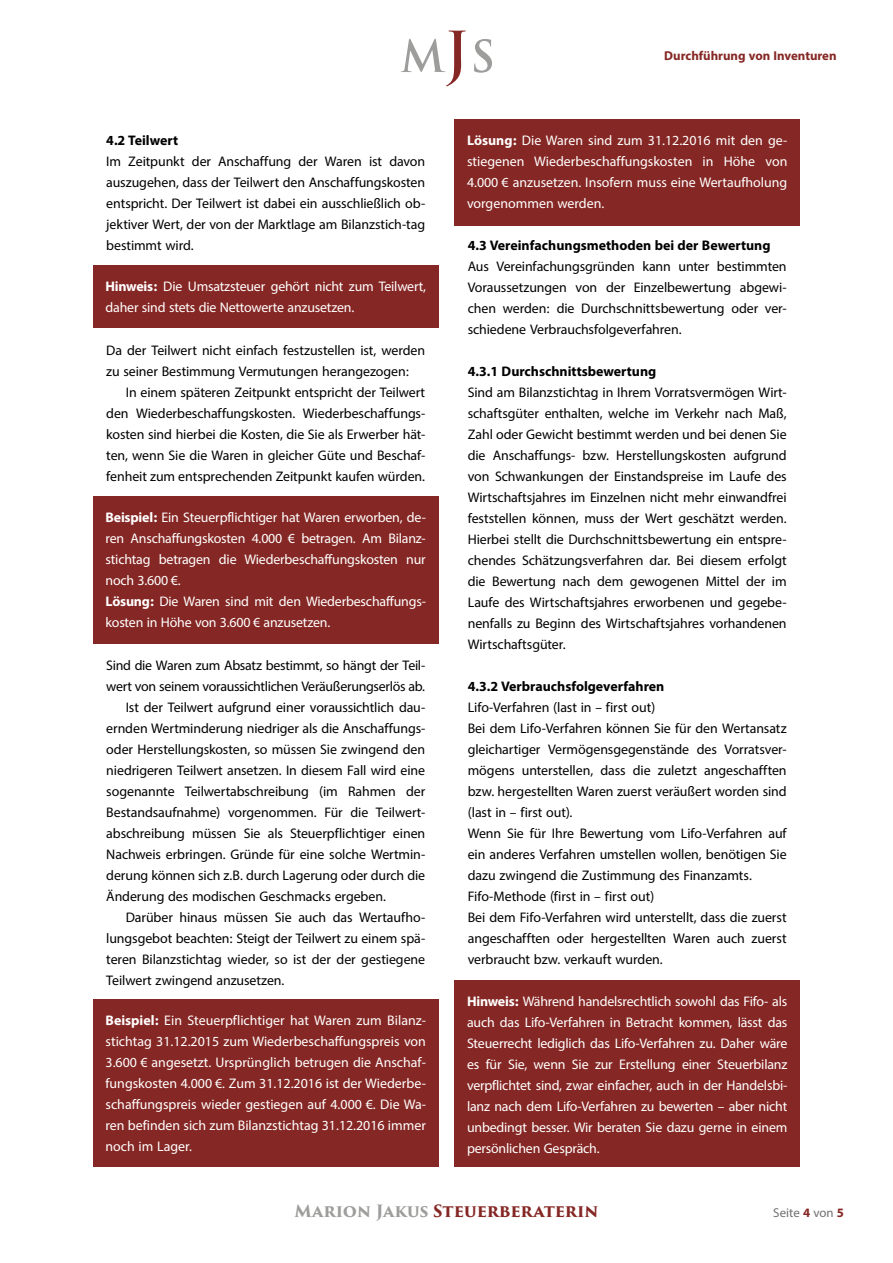
<style>
.page{position:relative;width:893px;height:1263px;background:#fff}
.page>*{position:absolute;margin:0;border:0;box-sizing:border-box;transform-origin:0 0}
.t1{font:19.5px/21px "Myriad Arabic";letter-spacing:-.005em;color:#000;text-align:justify}
.t2{font:19.5px/21px "Myriad Arabic";letter-spacing:-.01em;color:#fff;text-align:justify}
.t3{font:700 19.5px "Myriad Arabic";color:#000}
.t4{font:700 18px "Myriad Arabic";color:#852724}
.t5{font:18px "Myriad Arabic";color:#706f6f}
.t6{font:700 16.5px "Trajan Pro 3";letter-spacing:-.01em;color:#852724}
.s1{font-weight:700}
.s2{color:#9d9d9c}
.s3{font-weight:700;color:#852724}
</style>
<div class="page">
<svg style="left:401px;top:31px;width:65px;height:55px"></svg>
<svg style="left:474px;top:39px;width:18px;height:34px"></svg>
<div style="left:93px;top:265px;width:346px;height:62px;background:#852724"></div>
<div style="left:93px;top:496px;width:346px;height:148px;background:#852724"></div>
<div style="left:454px;top:980px;width:346px;height:186px;background:#852724"></div>
<div style="left:454px;top:119px;width:346px;height:106px;background:#852724"></div>
<div style="left:93px;top:999px;width:346px;height:167px;background:#852724"></div>
<p class="t3" style="left:106px;top:127px;width:73px">4.2 Teilwert</p>
<p class="t1" style="left:106px;top:151px;width:320px">Im Zeitpunkt der Anschaffung der Waren ist davon auszugehen, dass der Teilwert den Anschaffungskosten entspricht. Der Teilwert ist dabei ein ausschließlich ob&shy;jektiver Wert, der von der Marktlage am Bilanzstich-tag bestimmt wird.</p>
<p class="t2" style="left:106px;top:276px;width:322px"><span class="s1">Hinweis:</span> Die Umsatzsteuer gehört nicht zum Teilwert, daher sind stets die Nettowerte anzusetzen.</p>
<p class="t1" style="left:106px;top:340px;width:320px">Da der Teilwert nicht einfach festzustellen ist, werden</p>
<p class="t1" style="left:106px;top:361px;width:305px">zu seiner Bestimmung Vermutungen herangezogen:</p>
<p class="t1" style="left:126px;top:382px;width:301px">In einem späteren Zeitpunkt entspricht der Teilwert</p>
<p class="t1" style="left:106px;top:403px;width:320px">den Wiederbeschaffungskosten. Wiederbeschaffungs-</p>
<p class="t1" style="left:106px;top:424px;width:320px">kosten sind hierbei die Kosten, die Sie als Erwerber hät-</p>
<p class="t1" style="left:106px;top:445px;width:320px">ten, wenn Sie die Waren in gleicher Güte und Beschaf-</p>
<p class="t1" style="left:106px;top:466px;width:320px">fenheit zum entsprechenden Zeitpunkt kaufen würden.</p>
<p class="t2" style="left:106px;top:507px;width:322px;text-align:left"><span class="s1">Beispiel:</span> Ein Steuerpflichtiger hat Waren erworben, de&shy;ren Anschaffungskosten 4.000 € betragen. Am Bilanz&shy;stichtag betragen die Wiederbeschaffungskosten nur noch 3.600 €.<br><span class="s1">Lösung:</span> Die Waren sind mit den Wiederbeschaffungs&shy;kosten in Höhe von 3.600 € anzusetzen.</p>
<p class="t1" style="left:106px;top:655px;width:320px">Sind die Waren zum Absatz bestimmt, so hängt der Teil-</p>
<p class="t1" style="left:106px;top:676px;width:320px">wert von seinem voraussichtlichen Veräußerungserlös ab.</p>
<p class="t1" style="left:126px;top:697px;width:301px">Ist der Teilwert aufgrund einer voraussichtlich dau-</p>
<p class="t1" style="left:106px;top:718px;width:320px">ernden Wertminderung niedriger als die Anschaffungs-</p>
<p class="t1" style="left:106px;top:739px;width:320px">oder Herstellungskosten, so müssen Sie zwingend den</p>
<p class="t1" style="left:106px;top:760px;width:320px">niedrigeren Teilwert ansetzen. In diesem Fall wird eine</p>
<p class="t1" style="left:106px;top:781px;width:320px">sogenannte Teilwertabschreibung (im Rahmen der</p>
<p class="t1" style="left:106px;top:802px;width:320px">Bestandsaufnahme) vorgenommen. Für die Teilwert-</p>
<p class="t1" style="left:106px;top:823px;width:320px">abschreibung müssen Sie als Steuerpflichtiger einen</p>
<p class="t1" style="left:106px;top:844px;width:320px">Nachweis erbringen. Gründe für eine solche Wertmin-</p>
<p class="t1" style="left:106px;top:865px;width:320px">derung können sich z.B. durch Lagerung oder durch die</p>
<p class="t1" style="left:106px;top:886px;width:281px">Änderung des modischen Geschmacks ergeben.</p>
<p class="t1" style="left:126px;top:907px;width:301px">Darüber hinaus müssen Sie auch das Wertaufho-</p>
<p class="t1" style="left:106px;top:928px;width:320px">lungsgebot beachten: Steigt der Teilwert zu einem spä-</p>
<p class="t1" style="left:106px;top:949px;width:320px">teren Bilanzstichtag wieder, so ist der der gestiegene</p>
<p class="t1" style="left:106px;top:970px;width:180px">Teilwert zwingend anzusetzen.</p>
<p class="t2" style="left:106px;top:1010px;width:322px"><span class="s1">Beispiel:</span> Ein Steuerpflichtiger hat Waren zum Bilanz&shy;stichtag 31.12.2015 zum Wiederbeschaffungspreis von 3.600 € angesetzt. Ursprünglich betrugen die Anschaf&shy;fungskosten 4.000 €. Zum 31.12.2016 ist der Wiederbe&shy;schaffungspreis wieder gestiegen auf 4.000 €. Die Wa&shy;ren befinden sich zum Bilanzstichtag 31.12.2016 immer noch im Lager.</p>
<p class="t4" style="left:664px;top:43px;width:174px">Durchführung von Inventuren</p>
<p class="t2" style="left:467px;top:130px;width:322px"><span class="s1">Lösung:</span> Die Waren sind zum 31.12.2016 mit den ge&shy;stiegenen Wiederbeschaffungskosten in Höhe von 4.000 € anzusetzen. Insofern muss eine Wertaufholung vorgenommen werden.</p>
<p class="t3" style="left:468px;top:232px;width:304px">4.3 Vereinfachungsmethoden bei der Bewertung</p>
<p class="t1" style="left:468px;top:256px;width:320px">Aus Vereinfachungsgründen kann unter bestimmten Voraussetzungen von der Einzelbewertung abgewi&shy;chen werden: die Durchschnittsbewertung oder ver&shy;schiedene Verbrauchsfolgeverfahren.</p>
<p class="t3" style="left:468px;top:358px;width:190px">4.3.1 Durchschnittsbewertung</p>
<p class="t1" style="left:468px;top:382px;width:320px">Sind am Bilanzstichtag in Ihrem Vorratsvermögen Wirt&shy;schaftsgüter enthalten, welche im Verkehr nach Maß, Zahl oder Gewicht bestimmt werden und bei denen Sie die Anschaffungs- bzw. Herstellungskosten aufgrund von Schwankungen der Einstandspreise im Laufe des Wirtschaftsjahres im Einzelnen nicht mehr einwandfrei feststellen können, muss der Wert geschätzt werden.<br>Hierbei stellt die Durchschnittsbewertung ein entspre&shy;chendes Schätzungsverfahren dar. Bei diesem erfolgt die Bewertung nach dem gewogenen Mittel der im Laufe des Wirtschaftsjahres erworbenen und gegebe&shy;nenfalls zu Beginn des Wirtschaftsjahres vorhandenen Wirtschaftsgüter.</p>
<p class="t3" style="left:468px;top:673px;width:198px">4.3.2 Verbrauchsfolgeverfahren</p>
<p class="t1" style="left:468px;top:697px;width:320px;text-align:left">Lifo-Verfahren (last in – first out)<br>Bei dem Lifo-Verfahren können Sie für den Wertansatz gleichartiger Vermögensgegenstände des Vorratsver&shy;mögens unterstellen, dass die zuletzt angeschafften bzw. hergestellten Waren zuerst veräußert worden sind (last in – first out).<br>Wenn Sie für Ihre Bewertung vom Lifo-Verfahren auf ein anderes Verfahren umstellen wollen, benötigen Sie dazu zwingend die Zustimmung des Finanzamts.<br>Fifo-Methode (first in – first out)<br>Bei dem Fifo-Verfahren wird unterstellt, dass die zuerst angeschafften oder hergestellten Waren auch zuerst verbraucht bzw. verkauft wurden.</p>
<p class="t2" style="left:467px;top:991px;width:322px"><span class="s1">Hinweis:</span> Während handelsrechtlich sowohl das Fifo- als auch das Lifo-Verfahren in Betracht kommen, lässt das Steuerrecht lediglich das Lifo-Verfahren zu. Daher wäre es für Sie, wenn Sie zur Erstellung einer Steuerbilanz verpflichtet sind, zwar einfacher, auch in der Handelsbi&shy;lanz nach dem Lifo-Verfahren zu bewerten – aber nicht unbedingt besser. Wir beraten Sie dazu gerne in einem persönlichen Gespräch.</p>
<p class="t6" style="left:295px;top:1199px;width:305px"><span class="s2">Marion Jakus</span> Steuerberaterin</p>
<p class="t5" style="left:773px;top:1201px;width:72px">Seite <span class="s3">4</span> von <span class="s3">5</span></p>
</div>
